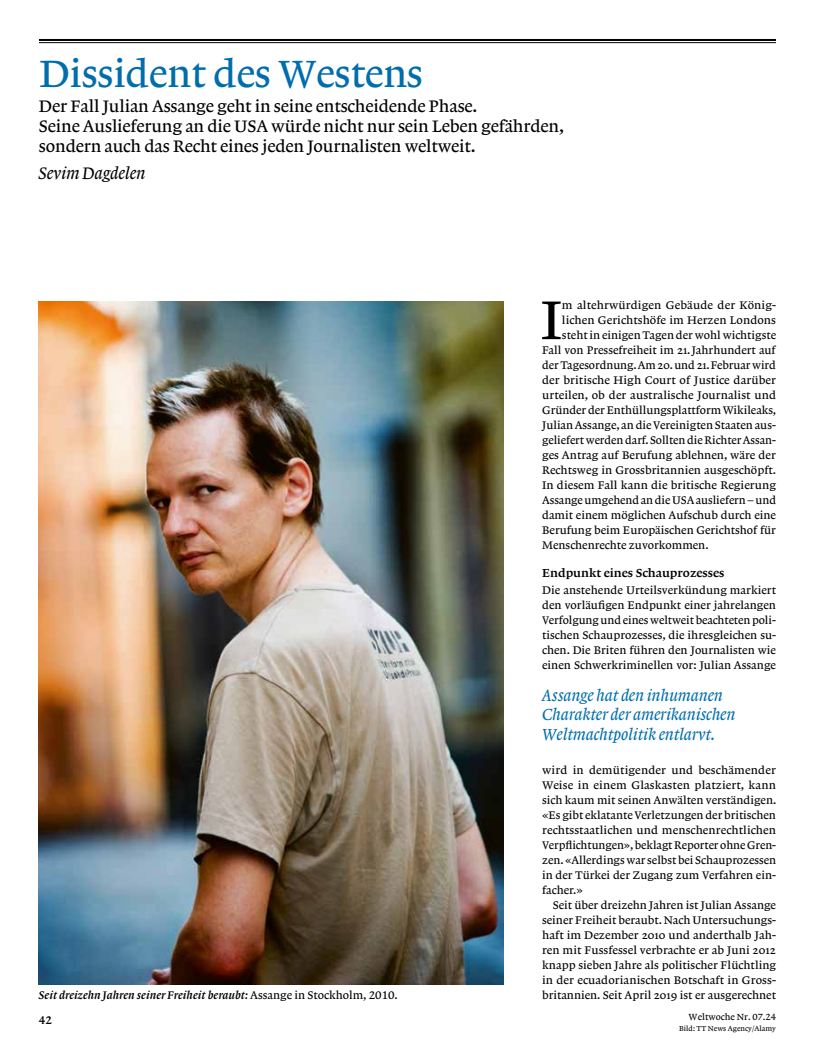
<style>
.page{position:relative;width:815px;height:1063px;background:#fff}
.page>*{position:absolute;margin:0;border:0;box-sizing:border-box;transform-origin:0 0}
.t1{font:57.62px "Lexicon No 1 Roman A Txt";color:#000}
.t2{font:40px "Lexicon No 1 Roman A Tab";letter-spacing:-.01em;color:#006dad}
.t3{font:17.5px/20px "Lexicon No 1 Roman A Tab";letter-spacing:-.01em;color:#000}
.t4{font:17.5px "Lexicon No 1 Italic A Txt";letter-spacing:-.01em;color:#000}
.t5{font:16.88px/19.4px "Lexicon No 1 Italic A Txt";letter-spacing:-.01em;color:#006dad}
.t6{font:12.25px "Lexicon No 1 Roman C Txt";color:#000}
.t7{font:11.62px/15px "Lexicon No 1 Roman A Txt";color:#000;text-align:justify}
.t8{font:11.62px "Lexicon No 1 Italic C Tab";letter-spacing:.005em;color:#000}
.t9{font:11.62px "Lexicon No 1 Roman C Tab";color:#000}
.t10{font:9.38px "Lexicon No 1 Roman A Tab";color:#000}
.t11{font:7.5px "Lexicon No 1 Roman A Tab";color:#000}
.s1{font-family:"Lexicon No 1 Roman A Tab"}
</style>
<div class="page">
<img style="left:39px;top:301px;width:464px;height:683px">
<hr style="left:39px;top:39px;width:737px;height:2px;background:#000">
<hr style="left:39px;top:42px;width:737px;height:1px;background:#000">
<h2 class="t2" style="left:40px;top:52px;width:385px">Dissident des Westens</h2>
<h3 class="t3" style="left:39px;top:96px;width:526px">Der Fall Julian Assange geht in seine entscheidende Phase.<br>Seine Auslieferung an die USA würde nicht nur sein Leben gefährden, sondern auch das Recht eines jeden Journalisten weltweit.</h3>
<h3 class="t4" style="left:39px;top:164px;width:108px">Sevim Dagdelen</h3>
<h1 class="t1" style="left:541px;top:288px;width:23px">I</h1>
<p class="t7" style="left:562px;top:298px;width:216px">m altehrwürdigen Gebäude der König-</p>
<p class="t7" style="left:562px;top:313px;width:216px">lichen Gerichtshöfe im Herzen Londons</p>
<p class="t7" style="left:562px;top:328px;width:216px">steht in einigen Tagen der wohl wichtigste</p>
<p class="t7" style="left:542px;top:343px;width:235px">Fall von Pressefreiheit im 21.Jahrhundert auf</p>
<p class="t7" style="left:542px;top:358px;width:235px">der Tagesordnung. Am 20. und 21.Februar wird</p>
<p class="t7" style="left:542px;top:373px;width:235px">der britische High Court of Justice darüber</p>
<p class="t7" style="left:542px;top:388px;width:235px">urteilen, ob der australische Journalist und</p>
<p class="t7" style="left:542px;top:403px;width:235px">Gründer der Enthüllungsplattform Wikileaks,</p>
<p class="t7" style="left:542px;top:418px;width:235px">Julian Assange, an die Vereinigten Staaten aus-</p>
<p class="t7" style="left:542px;top:433px;width:235px">geliefert werden darf. Sollten die Richter Assan-</p>
<p class="t7" style="left:542px;top:448px;width:235px">ges Antrag auf Berufung ablehnen, wäre der</p>
<p class="t7" style="left:542px;top:463px;width:235px">Rechtsweg in Grossbritannien ausgeschöpft.</p>
<p class="t7" style="left:542px;top:478px;width:235px">In diesem Fall kann die britische Regierung</p>
<p class="t7" style="left:542px;top:493px;width:235px">Assange umgehend an die USA ausliefern – und</p>
<p class="t7" style="left:542px;top:508px;width:235px">damit einem möglichen Aufschub durch eine</p>
<p class="t7" style="left:542px;top:523px;width:235px">Berufung beim Europäischen Gerichtshof für</p>
<p class="t7" style="left:542px;top:538px;width:168px">Menschenrechte zuvorkommen.</p>
<p class="t6" style="left:542px;top:566px;width:184px">Endpunkt eines Schauprozesses</p>
<p class="t7" style="left:542px;top:583px;width:235px">Die anstehende Urteilsverkündung markiert den vorläufigen Endpunkt einer jahrelangen Verfolgung und eines weltweit beachteten poli&shy;tischen Schauprozesses, die ihresgleichen su&shy;chen. Die Briten führen den Journalisten wie einen Schwerkriminellen vor: Julian Assange</p>
<p class="t8" style="left:39px;top:989px;width:360px">Seit dreizehn Jahren seiner Freiheit beraubt: <span class="s1">Assange in Stockholm, 2010.</span></p>
<h3 class="t5" style="left:542px;top:686px;width:195px">Assange hat den inhumanen<br>Charakter der amerikanischen<br>Weltmachtpolitik entlarvt.</h3>
<p class="t7" style="left:542px;top:763px;width:236px">wird in demütigender und beschämender Weise in einem Glaskasten platziert, kann sich kaum mit seinen Anwälten verständigen. «Es gibt eklatante Verletzungen der britischen rechtsstaatlichen und menschenrechtlichen Verpflichtungen», beklagt Reporter ohne Gren&shy;zen. «Allerdings war selbst bei Schauprozessen in der Türkei der Zugang zum Verfahren ein&shy;facher.»</p>
<p class="t7" style="left:542px;top:898px;width:235px;text-indent:11px">Seit über dreizehn Jahren ist Julian Assange seiner Freiheit beraubt. Nach Untersuchungs&shy;haft im Dezember 2010 und anderthalb Jah&shy;ren mit Fussfessel verbrachte er ab Juni 2012 knapp sieben Jahre als politischer Flüchtling in der ecuadorianischen Botschaft in Gross&shy;britannien. Seit April 2019 ist er ausgerechnet</p>
<p class="t9" style="left:39px;top:1014px;width:14px">42</p>
<p class="t10" style="left:689px;top:1012px;width:89px">Weltwoche Nr. 07.24</p>
<p class="t11" style="left:679px;top:1024px;width:98px">Bild: TT News Agency/Alamy</p>
</div>
